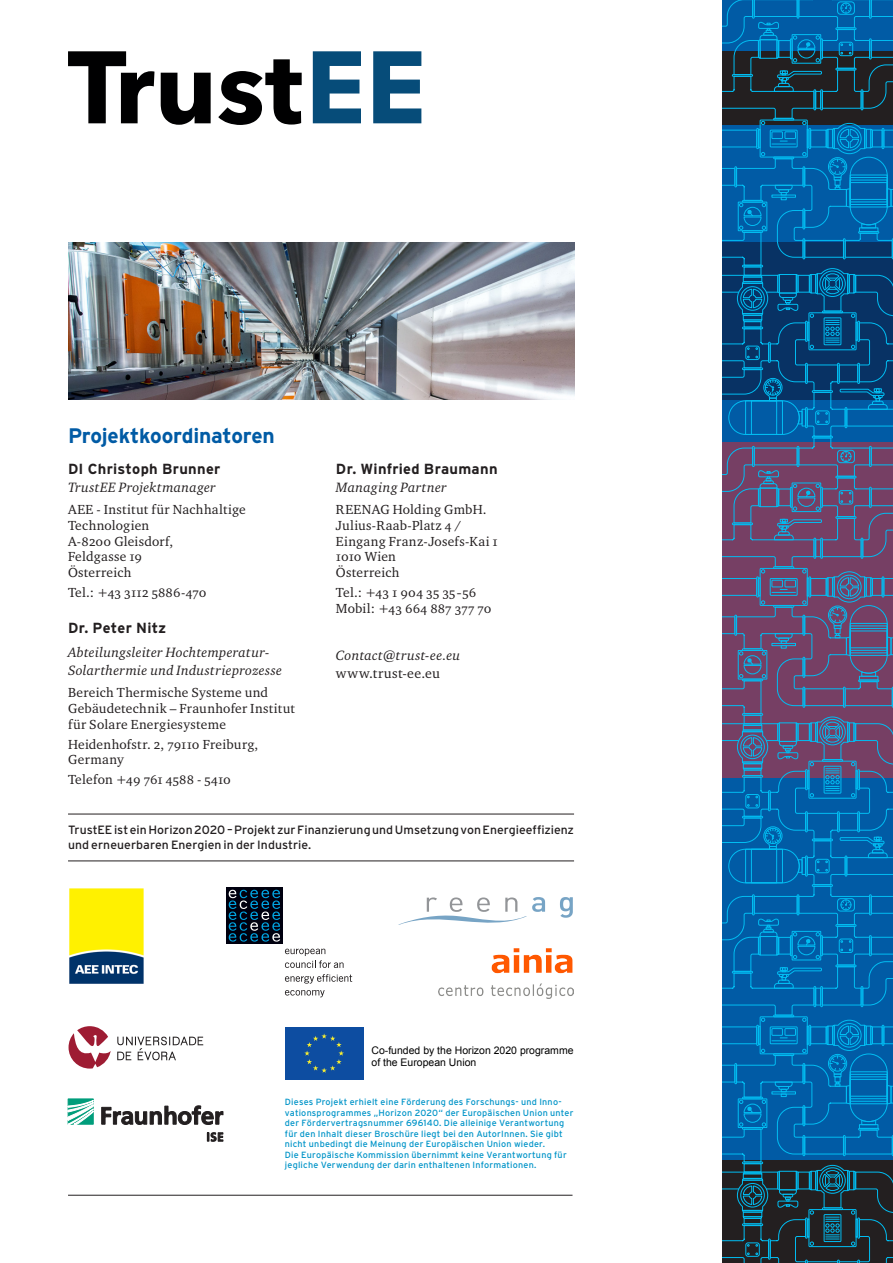
<style>
.page{position:relative;width:893px;height:1263px;background:#fff}
.page>*{position:absolute;margin:0;border:0;box-sizing:border-box;transform-origin:0 0}
.t1{font:700 21px "Interstate";letter-spacing:-.015em;color:#015ba5}
.t2{font:700 14.7px "Interstate";letter-spacing:.02em;color:#231f20}
.t3{font:13.8px/18px "Charter ITC Regu Ital OS";letter-spacing:.02em;color:#231f20}
.t4{font:13.8px "Charter ITC Regu OS";letter-spacing:.03em;color:#231f20}
.t5{font:13.5px/15.8px "Charter ITC Regu OS";letter-spacing:.02em;color:#231f20}
.t6{font:12px/15px "Interstate";color:#231f20}
.t7{font:10.5px/12.6px "Arial";color:#000001}
.t8{font:9px/10.5px "Interstate";letter-spacing:.025em;color:#0094c8}
</style>
<div class="page">
<img style="left:69px;top:888px;width:75px;height:96px">
<img style="left:439px;top:949px;width:134px;height:50px">
<svg style="left:560px;top:897px;width:13px;height:21px"></svg>
<svg style="left:398px;top:897px;width:147px;height:28px"></svg>
<svg style="left:69px;top:1026px;width:42px;height:42px"></svg>
<svg style="left:117px;top:1036px;width:86px;height:24px"></svg>
<svg style="left:68px;top:1099px;width:25px;height:25px"></svg>
<svg style="left:102px;top:1106px;width:121px;height:18px"></svg>
<svg style="left:207px;top:1132px;width:16px;height:9px"></svg>
<div style="left:284px;top:1026px;width:81px;height:55px;background:#0d4da1"></div>
<svg style="left:304px;top:1033px;width:40px;height:40px"></svg>
<svg style="left:285px;top:949px;width:59px;height:19px"></svg>
<svg style="left:285px;top:974px;width:67px;height:9px"></svg>
<svg style="left:285px;top:990px;width:40px;height:7px"></svg>
<div style="left:226px;top:887px;width:57px;height:57px;background:#00000f"></div>
<svg style="left:229px;top:890px;width:51px;height:52px"></svg>
<hr style="left:68px;top:1195px;width:504px;height:1px;background:#231f20">
<svg style="left:68px;top:51px;width:86px;height:72px"></svg>
<svg style="left:161px;top:73px;width:50px;height:52px"></svg>
<svg style="left:218px;top:59px;width:84px;height:66px"></svg>
<svg style="left:313px;top:51px;width:48px;height:72px"></svg>
<svg style="left:373px;top:51px;width:48px;height:72px"></svg>
<svg style="left:723px;top:0;width:170px;height:1263px;background:#20568a"></svg>
<img style="left:68px;top:242px;width:506px;height:158px">
<hr style="left:68px;top:860px;width:506px;height:1px;background:#231f20">
<hr style="left:68px;top:814px;width:506px;height:1px;background:#231f20">
<h1 class="t1" style="left:68px;top:424px;width:208px">Projektkoordinatoren</h1>
<h2 class="t2" style="left:68px;top:461px;width:154px">DI Christoph Brunner</h2>
<h3 class="t3" style="left:68px;top:478px;width:149px">TrustEE Projektmanager</h3>
<h3 class="t5" style="left:68px;top:501px;width:179px">AEE - Institut für Nachhaltige<br>Technologien<br>A-8200 Gleisdorf,<br>Feldgasse 19<br>Österreich</h3>
<h3 class="t5" style="left:68px;top:584px;width:140px">Tel.: +43 3112 5886-470</h3>
<h2 class="t2" style="left:68px;top:619px;width:100px">Dr. Peter Nitz</h2>
<h3 class="t3" style="left:68px;top:643px;width:215px">Abteilungsleiter Hochtemperatur-<br>Solarthermie und Industrieprozesse</h3>
<h3 class="t5" style="left:68px;top:684px;width:228px">Bereich Thermische Systeme und<br>Gebäudetechnik – Fraunhofer Institut für Solare Energiesysteme</h3>
<h3 class="t5" style="left:68px;top:736px;width:192px">Heidenhofstr. 2, 79110 Freiburg,<br>Germany</h3>
<h3 class="t5" style="left:68px;top:772px;width:164px">Telefon +49 761 4588 - 5410</h3>
<h2 class="t2" style="left:336px;top:461px;width:163px">Dr. Winfried Braumann</h2>
<h3 class="t3" style="left:336px;top:478px;width:112px">Managing Partner</h3>
<h3 class="t5" style="left:336px;top:501px;width:163px">REENAG Holding GmbH.<br>Julius-Raab-Platz 4 /<br>Eingang Franz-Josefs-Kai 1<br>1010 Wien<br>Österreich</h3>
<h3 class="t5" style="left:336px;top:584px;width:157px">Tel.: +43 1 904 35 35-56<br>Mobil: +43 664 887 377 70</h3>
<h3 class="t3" style="left:336px;top:646px;width:126px">Contact@trust-ee.eu</h3>
<h3 class="t4" style="left:336px;top:664px;width:106px">www.trust-ee.eu</h3>
<h3 class="t6" style="left:68px;top:822px;width:508px">TrustEE ist ein Horizon 2020 – Projekt zur Finanzierung und Umsetzung von Energieeffizienz und erneuerbaren Energien in der Industrie.</h3>
<p class="t7" style="left:371px;top:1044px;width:204px">Co-funded by the Horizon 2020 programme of the European Union</p>
<p class="t8" style="left:285px;top:1096px;width:290px">Dieses Projekt erhielt eine Förderung des Forschungs- und Inno&shy;vationsprogrammes „Horizon 2020“ der Europäischen Union unter der Fördervertragsnummer 696140. Die alleinige Verantwortung für den Inhalt dieser Broschüre liegt bei den AutorInnen. Sie gibt nicht unbedingt die Meinung der Europäischen Union wieder.<br>Die Europäische Kommission übernimmt keine Verantwortung für jegliche Verwendung der darin enthaltenen Informationen.</p>
</div>
